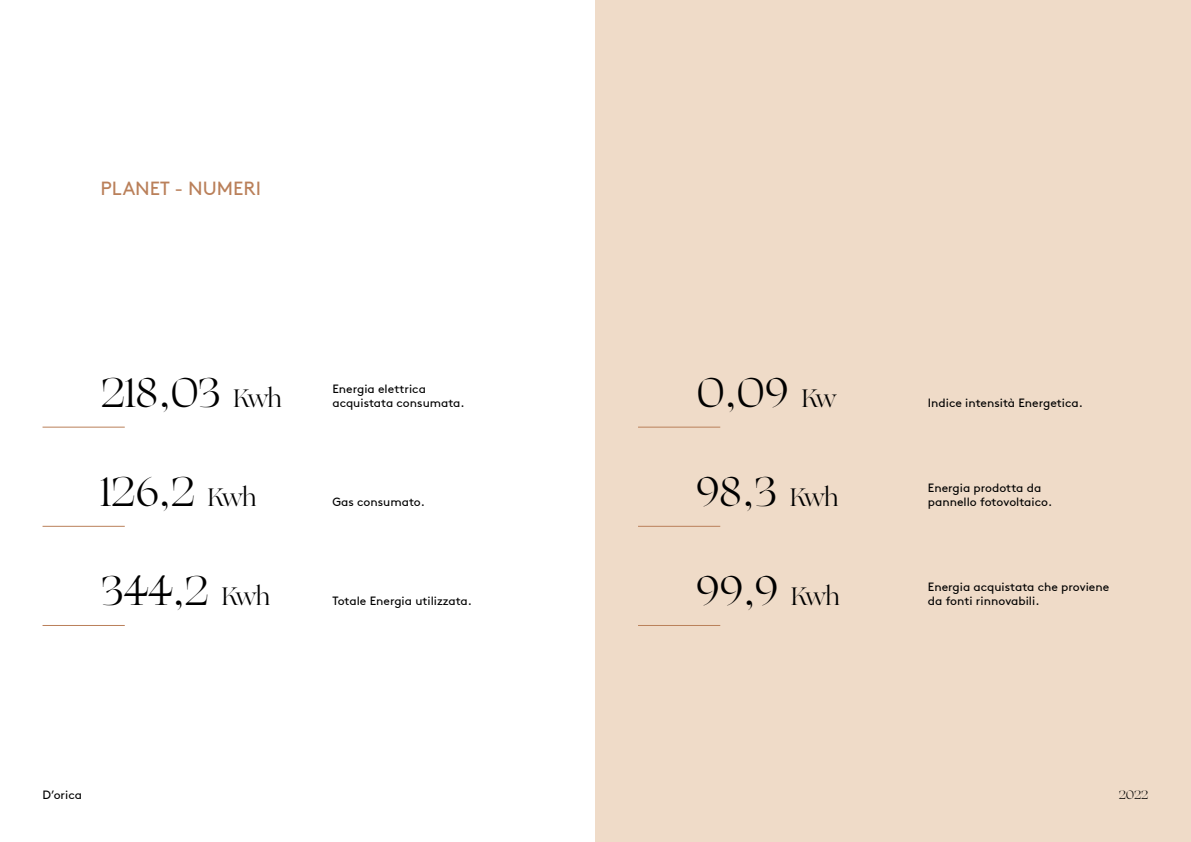
<style>
.page{position:relative;width:1191px;height:842px;background:#fff}
.page>*{position:absolute;margin:0;border:0;box-sizing:border-box;transform-origin:0 0}
.t1{font:41.2px "Ogg";letter-spacing:-.005em;color:#000}
.t2{font:19px "Brown";color:#ba805a}
.t3{font:12px/14.4px "Brown";color:#000}
.t4{font:12px "Ogg";color:#000}
.s1{font-size:25px}
</style>
<div class="page">
<div style="left:595px;top:0;width:596px;height:842px;background:#efdbc8"></div>
<hr style="left:43px;top:427px;width:82px;height:1px;background:#ba805a">
<hr style="left:638px;top:427px;width:82px;height:1px;background:#ba805a">
<hr style="left:43px;top:526px;width:82px;height:1px;background:#ba805a">
<hr style="left:638px;top:526px;width:82px;height:1px;background:#ba805a">
<hr style="left:43px;top:625px;width:82px;height:1px;background:#ba805a">
<hr style="left:638px;top:625px;width:82px;height:1px;background:#ba805a">
<h2 class="t2" style="left:100px;top:177px;width:162px">PLANET - NUMERI</h2>
<h1 class="t1" style="left:100px;top:365px;width:183px">218,03 <span class="s1">Kwh</span></h1>
<h1 class="t1" style="left:696px;top:365px;width:142px">0,09 <span class="s1">Kw</span></h1>
<p class="t3" style="left:332px;top:381px;width:134px">Energia elettrica acquistata consumata.</p>
<h1 class="t1" style="left:100px;top:464px;width:157px">126,2 <span class="s1">Kwh</span></h1>
<h1 class="t1" style="left:696px;top:464px;width:144px">98,3 <span class="s1">Kwh</span></h1>
<p class="t3" style="left:332px;top:495px;width:94px">Gas consumato.</p>
<h1 class="t1" style="left:100px;top:563px;width:171px">344,2 <span class="s1">Kwh</span></h1>
<h1 class="t1" style="left:696px;top:563px;width:145px">99,9 <span class="s1">Kwh</span></h1>
<p class="t3" style="left:332px;top:594px;width:141px">Totale Energia utilizzata.</p>
<p class="t3" style="left:928px;top:396px;width:156px">Indice intensità Energetica.</p>
<p class="t3" style="left:928px;top:480px;width:126px">Energia prodotta da pannello fotovoltaico.</p>
<p class="t3" style="left:928px;top:580px;width:183px">Energia acquistata che proviene da fonti rinnovabili.</p>
<p class="t3" style="left:43px;top:788px;width:41px">D’orica</p>
<p class="t4" style="left:1118px;top:787px;width:31px">2022</p>
</div>
